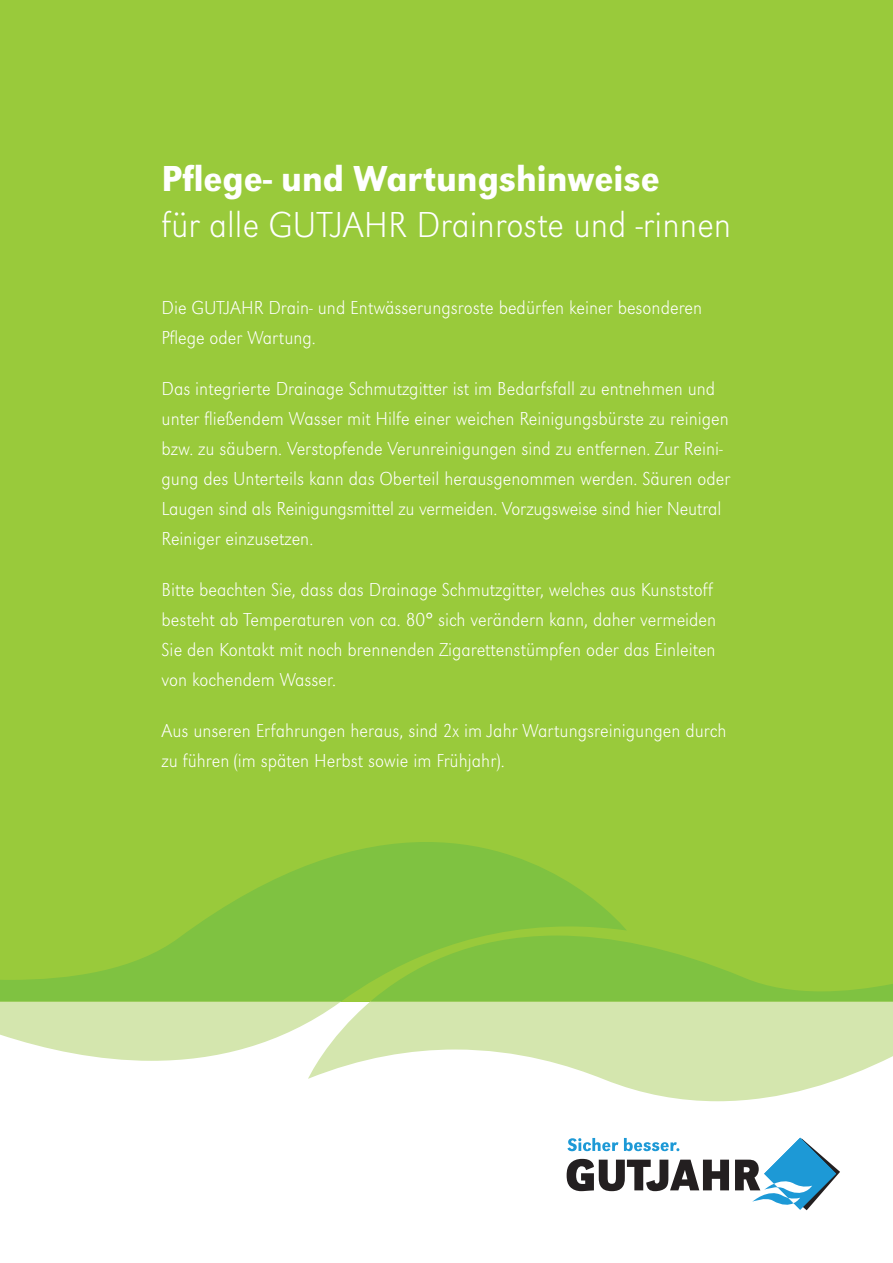
<style>
.page{position:relative;width:893px;height:1263px;background:#fff}
.page>*{position:absolute;margin:0;border:0;box-sizing:border-box;transform-origin:0 0}
.t1{font:37.5px "URW Grotesk T Extr Ligh Narr";color:#fff}
.t2{font:37.5px "URW Grotesk T Medi Narr";color:#fff}
.t3{font:19.5px/30px "URW Grotesk T Extr Ligh Narr";color:#fff}
</style>
<div class="page">
<div style="left:0;top:0;width:893px;height:1001px;background:#99ca3b"></div>
<svg style="left:567px;top:1159px;width:162px;height:32px"></svg>
<svg style="left:735px;top:1138px;width:105px;height:72px"></svg>
<svg style="left:567px;top:1138px;width:51px;height:13px"></svg>
<svg style="left:624px;top:1138px;width:55px;height:13px"></svg>
<svg style="left:308px;top:1001px;width:585px;height:100px;fill:#d4e6ae"></svg>
<svg style="left:627px;top:942px;width:266px;height:59px"></svg>
<svg style="left:0;top:1001px;width:341px;height:60px"></svg>
<svg style="left:0;top:842px;width:627px;height:159px;fill:#7fc241"></svg>
<h1 class="t2" style="left:162px;top:157px;width:500px">Pflege- und Wartungshinweise</h1>
<h1 class="t1" style="left:162px;top:203px;width:571px">für alle GUTJAHR Drainroste und -rinnen</h1>
<p class="t3" style="left:162px;top:292px;width:542px">Die GUTJAHR Drain- und Entwässerungsroste bedürfen keiner besonderen<br>Pflege oder Wartung.</p>
<p class="t3" style="left:162px;top:373px;width:570px">Das integrierte Drainage Schmutzgitter ist im Bedarfsfall zu entnehmen und unter fließendem Wasser mit Hilfe einer weichen Reinigungsbürste zu reinigen bzw. zu säubern. Verstopfende Verunreinigungen sind zu entfernen. Zur Reini&shy;gung des Unterteils kann das Oberteil herausgenommen werden. Säuren oder Laugen sind als Reinigungsmittel zu vermeiden. Vorzugsweise sind hier Neutral Reiniger einzusetzen.</p>
<p class="t3" style="left:162px;top:575px;width:556px">Bitte beachten Sie, dass das Drainage Schmutzgitter, welches aus Kunststoff besteht ab Temperaturen von ca. 80° sich verändern kann, daher vermeiden Sie den Kontakt mit noch brennenden Zigarettenstümpfen oder das Einleiten von kochendem Wasser.</p>
<p class="t3" style="left:162px;top:716px;width:566px">Aus unseren Erfahrungen heraus, sind 2x im Jahr Wartungsreinigungen durch zu führen (im späten Herbst sowie im Frühjahr).</p>
</div>
